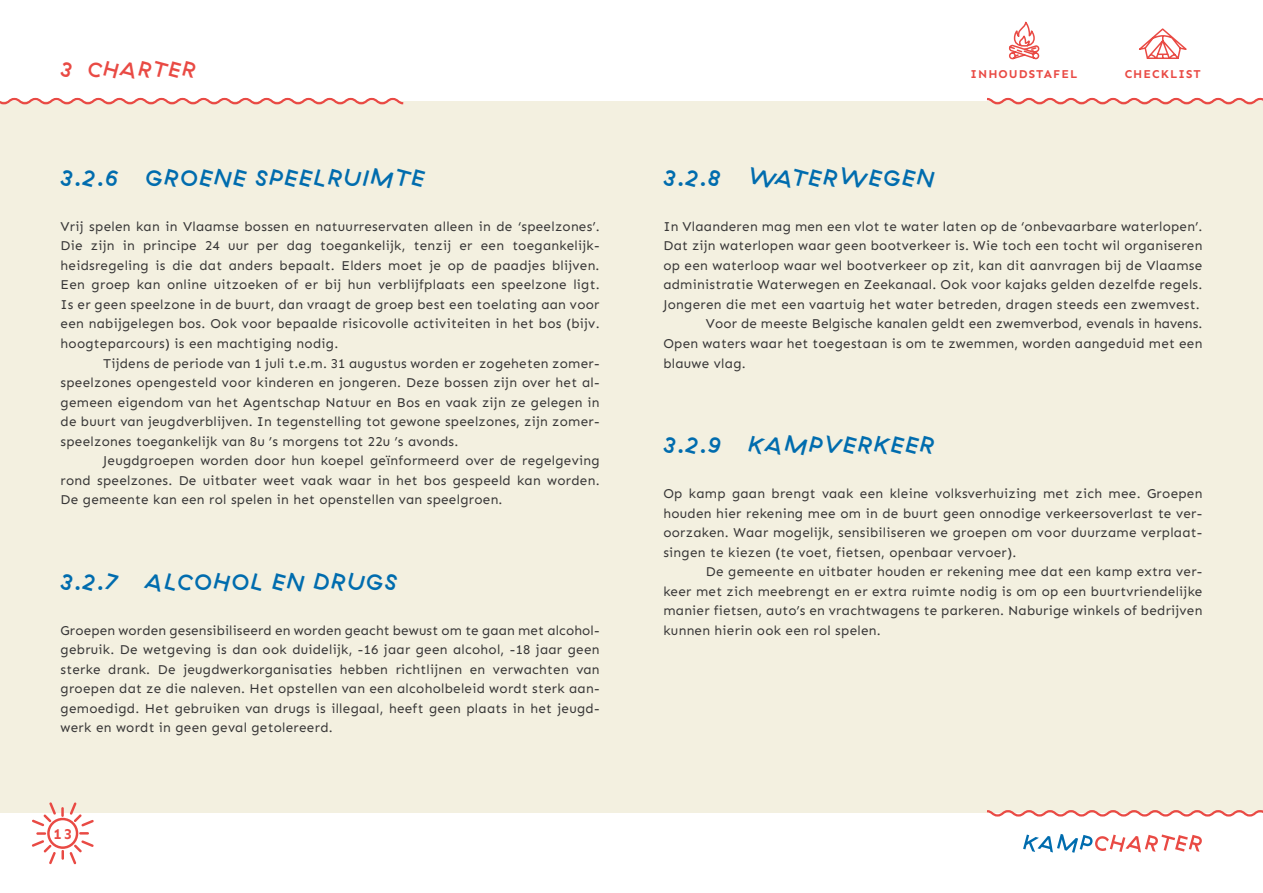
<style>
.page{position:relative;width:1263px;height:893px;background:#fff}
.page>*{position:absolute;margin:0;border:0;box-sizing:border-box;transform-origin:0 0}
.HS_1_1_1{font:22.5px "GT Haptik Medium Rotalic";letter-spacing:.08em;color:#006cae}
.t1{font:21px "GT Haptik Medium Rotalic";letter-spacing:.08em;color:#e94a44}
.t2{font:700 15px "Sen";color:#e94a44}
.brood{font:13.5px/19.5px "Sen";letter-spacing:.02em;color:#373636;text-align:justify}
.t3{font:700 12px "Sen";letter-spacing:.085em;color:#e94a44}
</style>
<div class="page">
<div style="left:0;top:101px;width:1263px;height:711px;background:#f3f0e0"></div>
<svg style="left:1139px;top:28px;width:48px;height:31px"></svg>
<svg style="left:987px;top:97px;width:276px;height:8px"></svg>
<svg style="left:985px;top:810px;width:278px;height:7px"></svg>
<svg style="left:1023px;top:834px;width:179px;height:19px"></svg>
<svg style="left:32px;top:802px;width:62px;height:62px"></svg>
<svg style="left:1008px;top:21px;width:32px;height:39px"></svg>
<svg style="left:0;top:97px;width:404px;height:8px"></svg>
<p class="t1" style="left:61px;top:56px;width:136px">3 CHARTER</p>
<p class="t3" style="left:971px;top:67px;width:109px">INHOUDSTAFEL</p>
<p class="t3" style="left:1125px;top:67px;width:78px">CHECKLIST</p>
<p class="HS_1_1_1" style="left:61px;top:164px;width:365px">3.2.6 GROENE SPEELRUIMTE</p>
<p class="brood" style="left:61px;top:217px;width:541px">Vrij spelen kan in Vlaamse bossen en natuurreservaten alleen in de ‘speelzones’.<br>Die zijn in principe 24 uur per dag toegankelijk, tenzij er een toegankelijk&shy;heidsregeling is die dat anders bepaalt. Elders moet je op de paadjes blijven.<br>Een groep kan online uitzoeken of er bij hun verblijfplaats een speelzone ligt.<br>Is er geen speelzone in de buurt, dan vraagt de groep best een toelating aan voor een nabijgelegen bos. Ook voor bepaalde risicovolle activiteiten in het bos (bijv. hoogteparcours) is een machtiging nodig.</p>
<p class="brood" style="left:61px;top:353px;width:541px;text-indent:43px">Tijdens de periode van 1 juli t.e.m. 31 augustus worden er zogeheten zomer&shy;speelzones opengesteld voor kinderen en jongeren. Deze bossen zijn over het al&shy;gemeen eigendom van het Agentschap Natuur en Bos en vaak zijn ze gelegen in de buurt van jeugdverblijven. In tegenstelling tot gewone speelzones, zijn zomer&shy;speelzones toegankelijk van 8u ’s morgens tot 22u ’s avonds.</p>
<p class="brood" style="left:61px;top:451px;width:540px;text-indent:43px">Jeugdgroepen worden door hun koepel geïnformeerd over de regelgeving rond speelzones. De uitbater weet vaak waar in het bos gespeeld kan worden.<br>De gemeente kan een rol spelen in het openstellen van speelgroen.</p>
<p class="HS_1_1_1" style="left:61px;top:568px;width:338px">3.2.7 ALCOHOL EN DRUGS</p>
<p class="brood" style="left:61px;top:620px;width:541px">Groepen worden gesensibiliseerd en worden geacht bewust om te gaan met alcohol&shy;gebruik. De wetgeving is dan ook duidelijk, -16 jaar geen alcohol, -18 jaar geen sterke drank. De jeugdwerkorganisaties hebben richtlijnen en verwachten van groepen dat ze die naleven. Het opstellen van een alcoholbeleid wordt sterk aan&shy;gemoedigd. Het gebruiken van drugs is illegaal, heeft geen plaats in het jeugd&shy;werk en wordt in geen geval getolereerd.</p>
<p class="t2" style="left:53px;top:825px;width:20px">13</p>
<p class="HS_1_1_1" style="left:664px;top:164px;width:272px">3.2.8 WATERWEGEN</p>
<p class="brood" style="left:663px;top:217px;width:541px">In Vlaanderen mag men een vlot te water laten op de ‘onbevaarbare waterlopen’.<br>Dat zijn waterlopen waar geen bootverkeer is. Wie toch een tocht wil organiseren op een waterloop waar wel bootverkeer op zit, kan dit aanvragen bij de Vlaamse administratie Waterwegen en Zeekanaal. Ook voor kajaks gelden dezelfde regels.<br>Jongeren die met een vaartuig het water betreden, dragen steeds een zwemvest.</p>
<p class="brood" style="left:663px;top:314px;width:540px;text-indent:43px">Voor de meeste Belgische kanalen geldt een zwemverbod, evenals in havens.<br>Open waters waar het toegestaan is om te zwemmen, worden aangeduid met een blauwe vlag.</p>
<p class="HS_1_1_1" style="left:664px;top:431px;width:272px">3.2.9 KAMPVERKEER</p>
<p class="brood" style="left:663px;top:484px;width:541px">Op kamp gaan brengt vaak een kleine volksverhuizing met zich mee. Groepen houden hier rekening mee om in de buurt geen onnodige verkeersoverlast te ver&shy;oorzaken. Waar mogelijk, sensibiliseren we groepen om voor duurzame verplaat&shy;singen te kiezen (te voet, fietsen, openbaar vervoer).</p>
<p class="brood" style="left:663px;top:562px;width:541px;text-indent:43px">De gemeente en uitbater houden er rekening mee dat een kamp extra ver&shy;keer met zich meebrengt en er extra ruimte nodig is om op een buurtvriendelijke manier fietsen, auto’s en vrachtwagens te parkeren. Naburige winkels of bedrijven kunnen hierin ook een rol spelen.</p>
</div>
